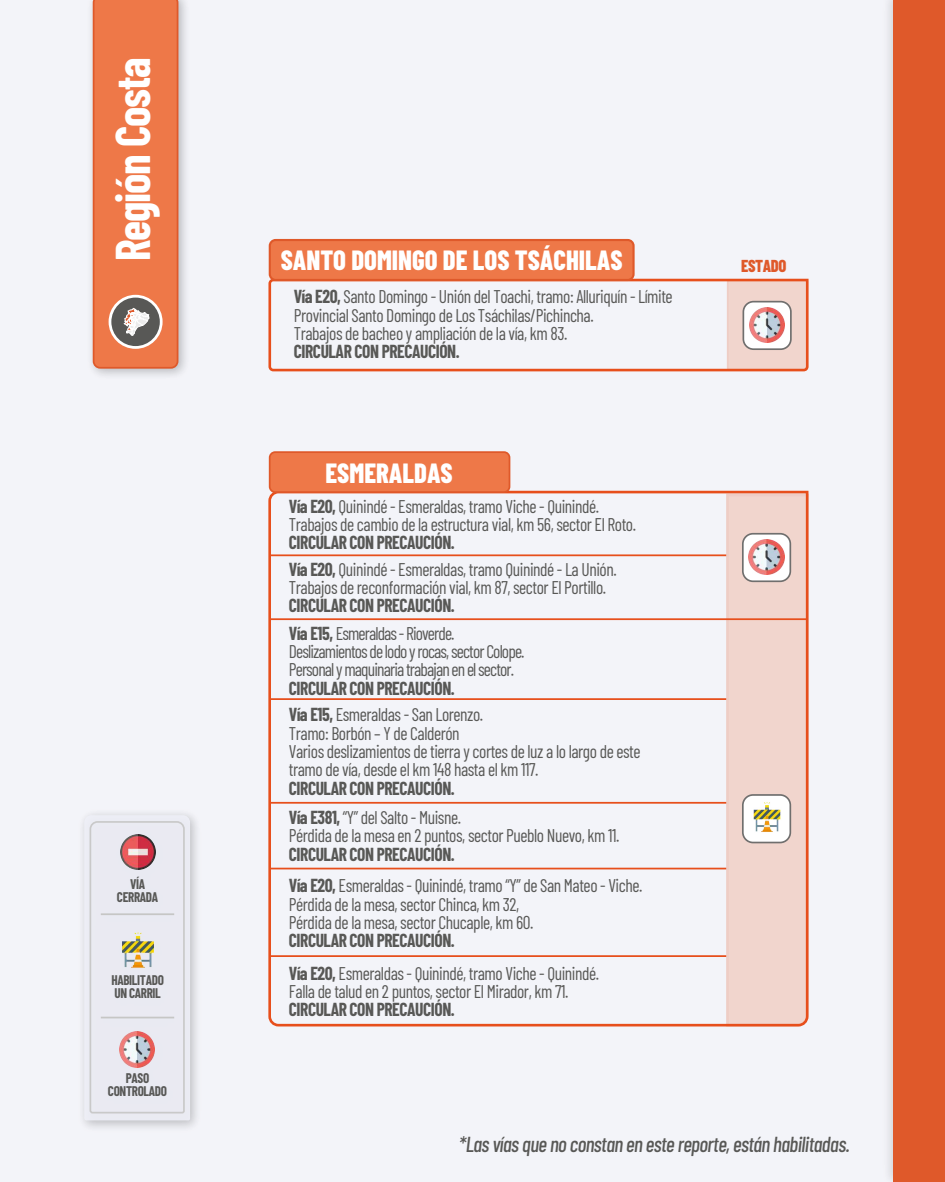
<style>
.page{position:relative;width:945px;height:1182px;background:#fff}
.page>*{position:absolute;margin:0;border:0;box-sizing:border-box;transform-origin:0 0}
.t1{font:700 47.69px "Barlow Condensed";letter-spacing:-.025em;color:#fff;scale:.96 1}
.t2{font:800 27.74px "Barlow Condensed";color:#fff;scale:.96 1}
.t3{font:italic 500 21.7px "Barlow Condensed";letter-spacing:-.025em;color:#585856;scale:.96 1}
.t4{font:18.38px/18.4px "Barlow Condensed";letter-spacing:-.025em;color:#585856;scale:.95 1}
.t5{font:700 18.38px "Barlow Condensed";letter-spacing:-.025em;color:#585856;scale:.95 1}
.t6{font:18.38px/18.4px "Barlow Condensed";letter-spacing:-.05em;color:#585856;scale:.95 1}
.t7{font:800 17.24px "Barlow Condensed";letter-spacing:-.025em;color:#df592a;scale:.96 1}
.t8{font:700 13.65px/12.9px "Barlow Condensed";letter-spacing:-.025em;color:#585856;text-align:center;scale:.96 1}
.s1{font-weight:700}
</style>
<div class="page">
<div style="left:0;top:0;width:945px;height:1181px;background:#eff0f7"></div>
<img style="left:889px;top:0;width:5px;height:1181px">
<div style="left:894px;top:0;width:51px;height:1181px;background:#df592a"></div>
<img style="left:92px;top:0;width:93px;height:375px">
<svg style="left:93px;top:0;width:85px;height:368px;background:#e7794c"></svg>
<svg style="left:84px;top:815px;width:106px;height:305px"></svg>
<hr style="left:101px;top:913px;width:73px;height:2px;background:#c6c6c5">
<hr style="left:101px;top:1016px;width:73px;height:2px;background:#c6c6c5">
<svg style="left:268px;top:490px;width:541px;height:537px"></svg>
<hr style="left:270px;top:554px;width:456px;height:2px;background:#e74f1c">
<hr style="left:270px;top:698px;width:456px;height:2px;background:#e74f1c">
<div style="left:270px;top:452px;width:240px;height:40px;background:#ee7848;border-radius:5px"></div>
<div style="left:269px;top:451px;width:241px;height:42px;border:2px solid #df592a;border-radius:5px"></div>
<div style="left:743px;top:794px;width:47px;height:48px;background:#fff;border-radius:10px"></div>
<div style="left:742px;top:794px;width:49px;height:49px;border:2px solid #706f6e;border-radius:10px"></div>
<img style="left:753px;top:802px;width:28px;height:30px">
<div style="left:743px;top:533px;width:47px;height:48px;background:#fff;border-radius:10px"></div>
<div style="left:742px;top:533px;width:49px;height:49px;border:2px solid #706f6e;border-radius:10px"></div>
<img style="left:749px;top:539px;width:35px;height:35px">
<hr style="left:270px;top:867px;width:456px;height:2px;background:#e74f1c">
<svg style="left:268px;top:278px;width:541px;height:94px"></svg>
<div style="left:270px;top:240px;width:364px;height:40px;background:#ee7848;border-radius:6px"></div>
<div style="left:269px;top:239px;width:366px;height:42px;border:2px solid #df592a;border-radius:6px"></div>
<div style="left:743px;top:301px;width:48px;height:48px;background:#fff;border-radius:10px"></div>
<div style="left:743px;top:301px;width:49px;height:49px;border:2px solid #706f6e;border-radius:10px"></div>
<img style="left:749px;top:307px;width:36px;height:35px">
<hr style="left:270px;top:955px;width:456px;height:1px;background:#e74f1c">
<h1 class="t1" style="left:99px;top:261px;width:214px;rotate:-90deg">Región Costa</h1>
<p class="t8" style="left:117px;top:876px;width:44px">VÍA<br>CERRADA</p>
<p class="t8" style="left:111px;top:972px;width:56px;text-align:left">HABILITADO<br>UN CARRIL</p>
<p class="t8" style="left:108px;top:1071px;width:63px">PASO<br>CONTROLADO</p>
<h2 class="t2" style="left:281px;top:241px;width:358px">SANTO DOMINGO DE LOS TSÁCHILAS</h2>
<p class="t4" style="left:294px;top:286px;width:400px"><span class="s1">Vía E20,</span> Santo Domingo - Unión del Toachi, tramo: Alluriquín - Límite<br>Provincial Santo Domingo de Los Tsáchilas/Pichincha.<br>Trabajos de bacheo y ampliación de la vía, km 83.</p>
<p class="t5" style="left:294px;top:339px;width:176px">CIRCULAR CON PRECAUCIÓN.</p>
<h2 class="t2" style="left:326px;top:453px;width:134px">ESMERALDAS</h2>
<p class="t4" style="left:289px;top:495px;width:367px"><span class="s1">Vía E20,</span> Quinindé - Esmeraldas, tramo Viche - Quinindé.<br>Trabajos de cambio de la estructura vial, km 56, sector El Roto.</p>
<p class="t5" style="left:289px;top:529px;width:176px">CIRCULAR CON PRECAUCIÓN.</p>
<p class="t4" style="left:289px;top:558px;width:347px"><span class="s1">Vía E20,</span> Quinindé - Esmeraldas, tramo Quinindé - La Unión.<br>Trabajos de reconformación vial, km 87, sector El Portillo.</p>
<p class="t5" style="left:289px;top:592px;width:176px">CIRCULAR CON PRECAUCIÓN.</p>
<p class="t6" style="left:289px;top:622px;width:250px"><span class="s1">Vía E15,</span> Esmeraldas - Rioverde.<br>Deslizamientos de lodo y rocas, sector Colope.<br>Personal y maquinaria trabajan en el sector.</p>
<p class="t5" style="left:289px;top:675px;width:176px">CIRCULAR CON PRECAUCIÓN.</p>
<p class="t4" style="left:289px;top:704px;width:372px"><span class="s1">Vía E15,</span> Esmeraldas - San Lorenzo.<br>Tramo: Borbón – Y de Calderón<br>Varios deslizamientos de tierra y cortes de luz a lo largo de este tramo de vía, desde el km 148 hasta el km 117.</p>
<p class="t5" style="left:289px;top:775px;width:176px">CIRCULAR CON PRECAUCIÓN.</p>
<p class="t4" style="left:289px;top:806px;width:350px"><span class="s1">Vía E381,</span> “Y” del Salto - Muisne.<br>Pérdida de la mesa en 2 puntos, sector Pueblo Nuevo, km 11.</p>
<p class="t5" style="left:289px;top:840px;width:176px">CIRCULAR CON PRECAUCIÓN.</p>
<p class="t4" style="left:289px;top:874px;width:374px"><span class="s1">Vía E20,</span> Esmeraldas - Quinindé, tramo “Y” de San Mateo - Viche.<br>Pérdida de la mesa, sector Chinca, km 32,<br>Pérdida de la mesa, sector Chucaple, km 60.</p>
<p class="t5" style="left:289px;top:927px;width:176px">CIRCULAR CON PRECAUCIÓN.</p>
<p class="t4" style="left:289px;top:962px;width:328px"><span class="s1">Vía E20,</span> Esmeraldas - Quinindé, tramo Viche - Quinindé.<br>Falla de talud en 2 puntos, sector El Mirador, km 71.</p>
<p class="t5" style="left:289px;top:996px;width:176px">CIRCULAR CON PRECAUCIÓN.</p>
<p class="t7" style="left:741px;top:254px;width:49px">ESTADO</p>
<p class="t3" style="left:459px;top:1128px;width:409px">*Las vías que no constan en este reporte, están habilitadas.</p>
</div>
